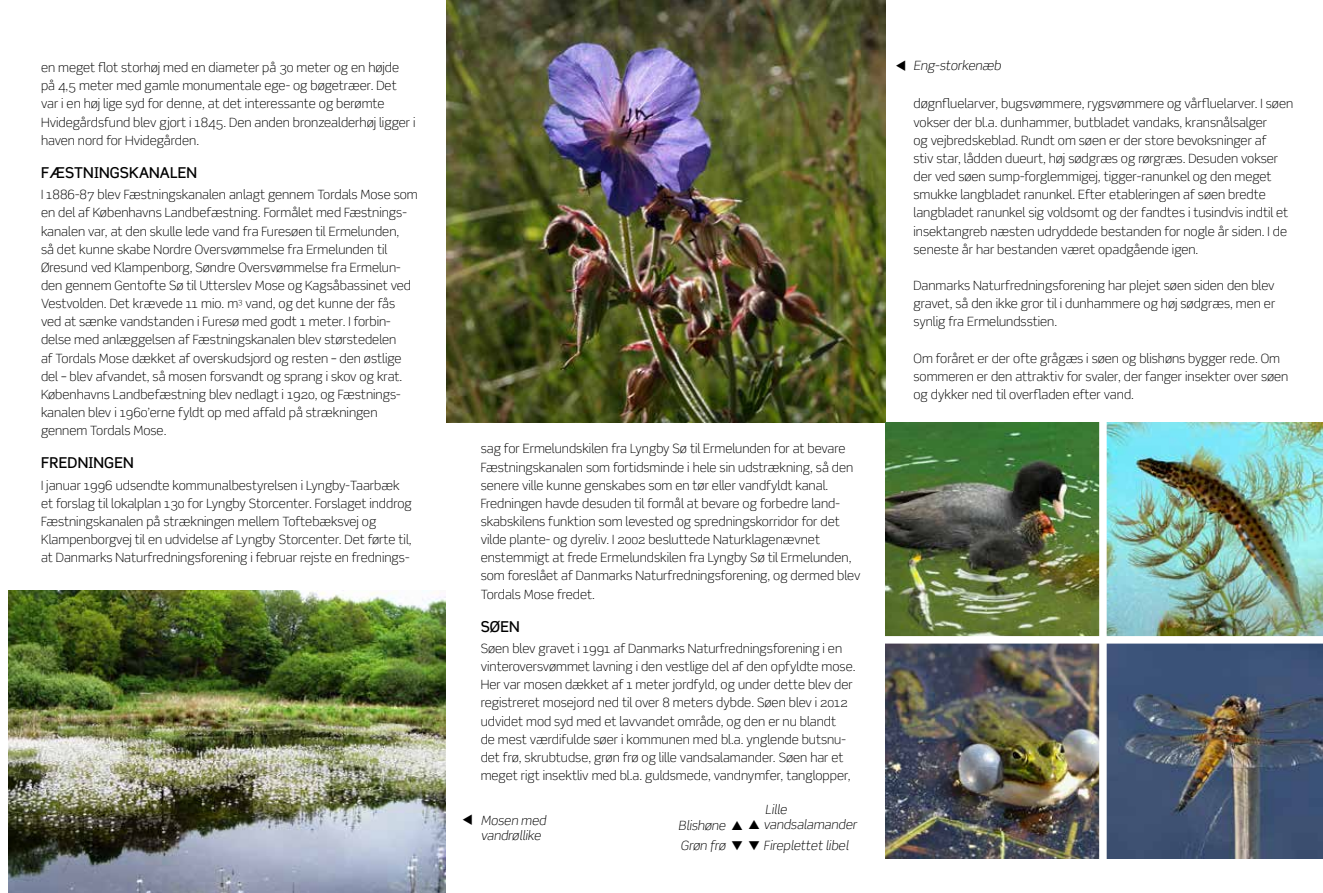
<style>
.page{position:relative;width:1323px;height:893px;background:#fff}
.page>*{position:absolute;margin:0;border:0;box-sizing:border-box;transform-origin:0 0}
.t1{font:500 15px "Scene Alt";letter-spacing:.01em;color:#000}
.t2{font:300 12.75px/18.1px "Scene";color:#000}
.t3{font:italic 300 12.75px/15px "Scene";color:#000}
.s1{color:#fff}
</style>
<div class="page">
<img style="left:8px;top:590px;width:438px;height:303px">
<img style="left:447px;top:0;width:438px;height:422px">
<img style="left:1106px;top:644px;width:216px;height:214px">
<img style="left:885px;top:422px;width:437px;height:214px">
<img style="left:885px;top:644px;width:214px;height:214px">
<div style="left:1099px;top:416px;width:7px;height:449px;background:#fff"></div>
<p class="t2" style="left:41px;top:59px;width:376px">en meget flot storhøj med en diameter på 30 meter og en højde på 4,5 meter med gamle monumentale ege- og bøgetræer. Det var i en høj lige syd for denne, at det interessante og berømte Hvidegårdsfund blev gjort i 1845. Den anden bronzealderhøj ligger i haven nord for Hvidegården.</p>
<p class="t1" style="left:41px;top:163px;width:158px">FÆSTNINGSKANALEN</p>
<p class="t2" style="left:41px;top:186px;width:378px">I 1886-87 blev Fæstningskanalen anlagt gennem Tordals Mose som en del af Københavns Landbefæstning. Formålet med Fæstnings&shy;kanalen var, at den skulle lede vand fra Furesøen til Ermelunden,<br>så det kunne skabe Nordre Oversvømmelse fra Ermelunden til Øresund ved Klampenborg, Søndre Oversvømmelse fra Ermelun&shy;den gennem Gentofte Sø til Utterslev Mose og Kagsåbassinet ved Vestvolden. Det krævede 11 mio. m<sup>3</sup> vand, og det kunne der fås ved at sænke vandstanden i Furesø med godt 1 meter. I forbin&shy;delse med anlæggelsen af Fæstningskanalen blev størstedelen<br>af Tordals Mose dækket af overskudsjord og resten – den østlige del – blev afvandet, så mosen forsvandt og sprang i skov og krat.<br>Københavns Landbefæstning blev nedlagt i 1920, og Fæstnings&shy;kanalen blev i 1960’erne fyldt op med affald på strækningen gennem Tordals Mose.</p>
<p class="t1" style="left:41px;top:454px;width:94px">FREDNINGEN</p>
<p class="t2" style="left:41px;top:476px;width:372px">I januar 1996 udsendte kommunalbestyrelsen i Lyngby-Taarbæk et forslag til lokalplan 130 for Lyngby Storcenter. Forslaget inddrog Fæstningskanalen på strækningen mellem Toftebæksvej og Klampenborgvej til en udvidelse af Lyngby Storcenter. Det førte til, at Danmarks Naturfredningsforening i februar rejste en frednings-</p>
<p class="t2" style="left:480px;top:440px;width:381px">sag for Ermelundskilen fra Lyngby Sø til Ermelunden for at bevare Fæstningskanalen som fortidsminde i hele sin udstrækning, så den senere ville kunne genskabes som en tør eller vandfyldt kanal.<br>Fredningen havde desuden til formål at bevare og forbedre land&shy;skabskilens funktion som levested og spredningskorridor for det vilde plante- og dyreliv. I 2002 besluttede Naturklagenævnet enstemmigt at frede Ermelundskilen fra Lyngby Sø til Ermelunden, som foreslået af Danmarks Naturfredningsforening, og dermed blev Tordals Mose fredet.</p>
<p class="t1" style="left:480px;top:617px;width:40px">SØEN</p>
<p class="t2" style="left:480px;top:639px;width:376px">Søen blev gravet i 1991 af Danmarks Naturfredningsforening i en vinteroversvømmet lavning i den vestlige del af den opfyldte mose.<br>Her var mosen dækket af 1 meter jordfyld, og under dette blev der registreret mosejord ned til over 8 meters dybde. Søen blev i 2012 udvidet mod syd med et lavvandet område, og den er nu blandt<br>de mest værdifulde søer i kommunen med bl.a. ynglende butsnu&shy;det frø, skrubtudse, grøn frø og lille vandsalamander. Søen har et meget rigt insektliv med bl.a. guldsmede, vandnymfer, tanglopper,</p>
<p class="t3" style="left:480px;top:813px;width:67px">Mosen med vandrøllike</p>
<p class="t3" style="left:678px;top:802px;width:180px;text-align:center"><span class="s1">▲</span> Lille<br>Blishøne ▲ ▲ vandsalamander</p>
<p class="t3" style="left:680px;top:838px;width:169px">Grøn frø ▼ ▼ Fireplettet libel</p>
<p class="t3" style="left:913px;top:58px;width:89px">Eng-storkenæb</p>
<p class="t2" style="left:913px;top:95px;width:381px">døgnfluelarver, bugsvømmere, rygsvømmere og vårfluelarver. I søen vokser der bl.a. dunhammer, butbladet vandaks, kransnålsalger<br>og vejbredskeblad. Rundt om søen er der store bevoksninger af<br>stiv star, lådden dueurt, høj sødgræs og rørgræs. Desuden vokser der ved søen sump-forglemmigej, tigger-ranunkel og den meget smukke langbladet ranunkel. Efter etableringen af søen bredte langbladet ranunkel sig voldsomt og der fandtes i tusindvis indtil et insektangreb næsten udryddede bestanden for nogle år siden. I de seneste år har bestanden været opadgående igen.</p>
<p class="t2" style="left:913px;top:276px;width:363px;text-align:justify">Danmarks Naturfredningsforening har plejet søen siden den blev gravet, så den ikke gror til i dunhammere og høj sødgræs, men er synlig fra Ermelundsstien.</p>
<p class="t2" style="left:913px;top:349px;width:376px">Om foråret er der ofte grågæs i søen og blishøns bygger rede. Om sommeren er den attraktiv for svaler, der fanger insekter over søen og dykker ned til overfladen efter vand.</p>
</div>
